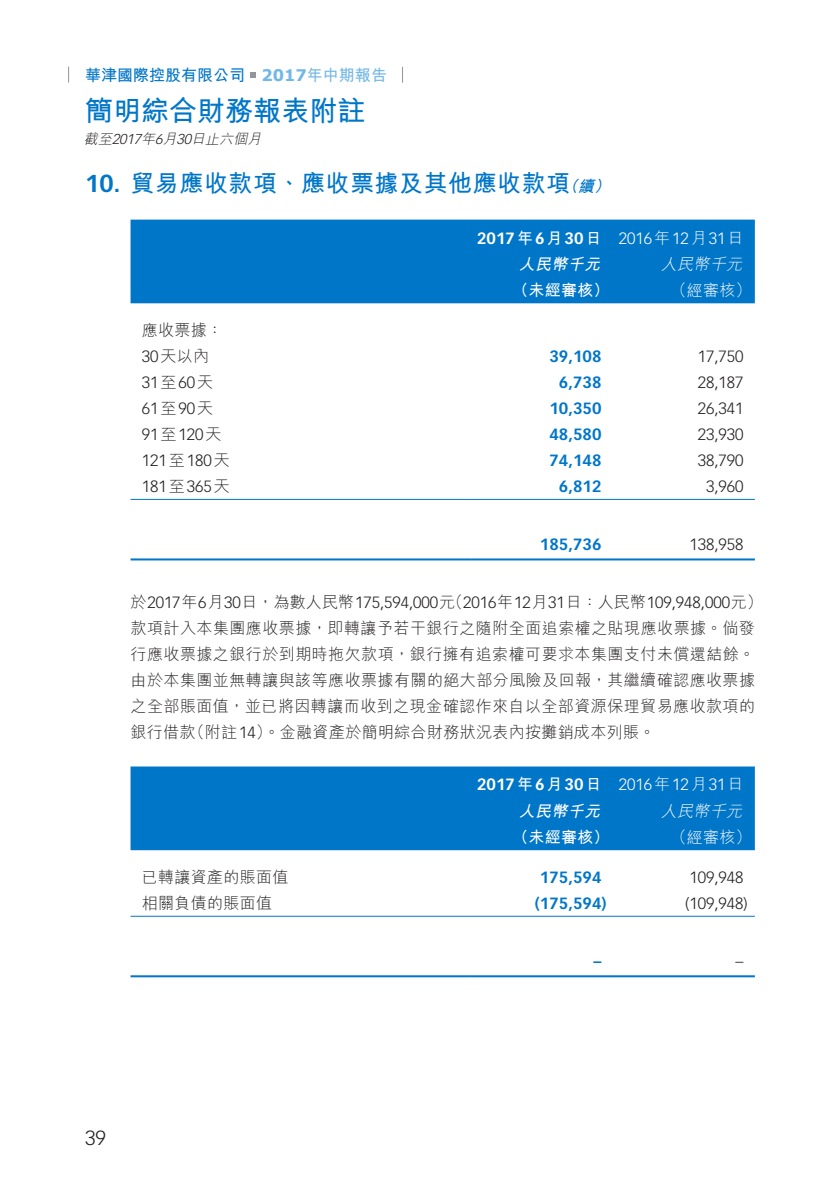
<style>
.page{position:relative;width:840px;height:1191px;background:#fff}
.page>*{position:absolute;margin:0;border:0;box-sizing:border-box;transform-origin:0 0}
.t1{font:700 28px "M Hei HK";color:#0076c8}
.t2{font:700 24px "M Hei HK";letter-spacing:.02em;color:#0076c8}
.t3{font:300 20px "Vectora LT Std";color:#231f20}
.t4{font:300 16px "M Hei HK";letter-spacing:.03em;color:#231f20}
.t5{font:300 16px "Vectora LT Std";color:#231f20}
.t6{font:700 16px "Vectora LT Std";color:#0076c8}
.t7{font:300 16px "Vectora LT Std";color:#fff}
.t8{font:700 16px "Vectora LT Std";color:#fff}
.t9{font:700 16px "M Hei HK";letter-spacing:.02em;color:#fff}
.t10{font:700 16px "M Hei HK";color:#0076c8}
.t11{font:italic 300 16px "M Hei HK";color:#fff}
.t12{font:italic 700 16px "M Hei HK";color:#fff}
.t13{font:300 16px "M Hei HK";letter-spacing:.02em;color:#fff}
.t14{font:700 16px "M Hei HK";color:#73b8e5}
.t15{font:italic 700 16px "M Hei HK";color:#0076c8}
.t16{font:italic 300 14px "M Hei HK";color:#231f20}
.t17{font:italic 300 14px "Vectora LT Std";color:#231f20}
.s1{font-family:"Verdana"}
.s2{font-family:"Vectora LT Std"}
.s3{font-family:"M Hei HK"}
</style>
<div class="page">
<svg style="left:402px;top:67px;width:1px;height:16px"></svg>
<svg style="left:251px;top:73px;width:5px;height:5px"></svg>
<svg style="left:68px;top:67px;width:1px;height:15px"></svg>
<div style="left:130px;top:220px;width:624px;height:83px;background:#0076c8"></div>
<hr style="left:130px;top:499px;width:341px;height:1px;background:#0076c8">
<hr style="left:471px;top:499px;width:141px;height:1px;background:#0076c8">
<hr style="left:612px;top:499px;width:142px;height:1px;background:#0076c8">
<hr style="left:130px;top:558px;width:341px;height:2px;background:#0076c8">
<hr style="left:471px;top:558px;width:141px;height:2px;background:#0076c8">
<hr style="left:612px;top:558px;width:142px;height:2px;background:#0076c8">
<div style="left:130px;top:766px;width:624px;height:84px;background:#0076c8"></div>
<hr style="left:130px;top:915px;width:341px;height:1px;background:#0076c8">
<hr style="left:471px;top:915px;width:141px;height:1px;background:#0076c8">
<hr style="left:612px;top:915px;width:142px;height:1px;background:#0076c8">
<hr style="left:130px;top:975px;width:341px;height:2px;background:#0076c8">
<hr style="left:471px;top:975px;width:141px;height:2px;background:#0076c8">
<hr style="left:612px;top:975px;width:142px;height:2px;background:#0076c8">
<p class="t10" style="left:85px;top:63px;width:161px">華津國際控股有限公司</p>
<h1 class="t1" style="left:85px;top:91px;width:281px">簡明綜合財務報表附註</h1>
<p class="t16" style="left:191px;top:131px;width:74px">日止六個月</p>
<p class="t14" style="left:261px;top:63px;width:127px"><span class="s1">2017</span>年中期報告</p>
<p class="t16" style="left:141px;top:131px;width:18px">年</p>
<p class="t16" style="left:84px;top:131px;width:32px">截至</p>
<p class="t16" style="left:155px;top:131px;width:26px">月<span class="s2">6</span></p>
<p class="t17" style="left:112px;top:131px;width:34px">2017</p>
<p class="t17" style="left:176px;top:131px;width:20px">30</p>
<h2 class="t2" style="left:85px;top:165px;width:486px"><span class="s2">10.</span> 貿易應收款項、應收票據及其他應收款項</h2>
<p class="t15" style="left:562px;top:174px;width:22px">（</p>
<p class="t15" style="left:594px;top:174px;width:22px">(</p>
<p class="t15" style="left:578px;top:174px;width:22px">續</p>
<p class="t8" style="left:477px;top:228px;width:126px">2017<span class="s3">年</span>6<span class="s3">月</span>30<span class="s3">日</span></p>
<p class="t7" style="left:618px;top:229px;width:126px">2016<span class="s3">年</span>12<span class="s3">月</span>31<span class="s3">日</span></p>
<p class="t12" style="left:518px;top:252px;width:87px">人民幣千元</p>
<p class="t11" style="left:660px;top:255px;width:86px">人民幣千元</p>
<p class="t9" style="left:512px;top:278px;width:98px">（未經審核）</p>
<p class="t13" style="left:670px;top:281px;width:82px">（經審核(</p>
<p class="t4" style="left:142px;top:322px;width:82px">應收票據：</p>
<p class="t4" style="left:142px;top:348px;width:69px"><span class="s2">30</span>天以內</p>
<p class="t6" style="left:549px;top:346px;width:54px">39,108</p>
<p class="t5" style="left:697px;top:347px;width:47px">17,750</p>
<p class="t5" style="left:142px;top:373px;width:73px">31<span class="s3">至</span>60<span class="s3">天</span></p>
<p class="t6" style="left:558px;top:372px;width:44px">6,738</p>
<p class="t5" style="left:697px;top:373px;width:47px">28,187</p>
<p class="t5" style="left:142px;top:399px;width:73px">61<span class="s3">至</span>90<span class="s3">天</span></p>
<p class="t6" style="left:549px;top:398px;width:54px">10,350</p>
<p class="t5" style="left:697px;top:399px;width:47px">26,341</p>
<p class="t5" style="left:142px;top:425px;width:81px">91<span class="s3">至</span>120<span class="s3">天</span></p>
<p class="t6" style="left:549px;top:424px;width:54px">48,580</p>
<p class="t5" style="left:697px;top:425px;width:47px">23,930</p>
<p class="t5" style="left:142px;top:451px;width:89px">121<span class="s3">至</span>180<span class="s3">天</span></p>
<p class="t6" style="left:549px;top:450px;width:54px">74,148</p>
<p class="t5" style="left:697px;top:451px;width:47px">38,790</p>
<p class="t5" style="left:142px;top:477px;width:89px">181<span class="s3">至</span>365<span class="s3">天</span></p>
<p class="t6" style="left:558px;top:476px;width:44px">6,812</p>
<p class="t5" style="left:705px;top:477px;width:39px">3,960</p>
<p class="t6" style="left:539px;top:534px;width:63px">185,736</p>
<p class="t5" style="left:689px;top:535px;width:56px">138,958</p>
<p class="t5" style="left:130px;top:593px;width:633px"><span class="s3">於</span>2017<span class="s3">年 月</span>6 30<span class="s3">日，為數人民幣</span>175,594,000 <span class="s3">（元</span> 2016<span class="s3">年</span>12<span class="s3">月</span>31<span class="s3">日：人民幣</span>109,948,000<span class="s3">元(</span></p>
<p class="t4" style="left:130px;top:620px;width:625px">款項計入本集團應收票據，即轉讓予若干銀行之隨附全面追索權之貼現應收票據。倘發</p>
<p class="t4" style="left:130px;top:646px;width:625px">行應收票據之銀行於到期時拖欠款項，銀行擁有追索權可要求本集團支付未償還結餘。</p>
<p class="t4" style="left:130px;top:672px;width:625px">由於本集團並無轉讓與該等應收票據有關的絕大部分風險及回報，其繼續確認應收票據</p>
<p class="t4" style="left:130px;top:698px;width:625px">之全部賬面值，並已將因轉讓而收到之現金確認作來自以全部資源保理貿易應收款項的</p>
<p class="t4" style="left:189px;top:724px;width:467px">（附註<span class="s2">14</span>）。金融資產於簡明綜合財務狀況表內按攤銷成本列賬。</p>
<p class="t4" style="left:130px;top:724px;width:66px">銀行借款</p>
<p class="t4" style="left:142px;top:868px;width:148px">已轉讓資產的賬面值</p>
<p class="t4" style="left:142px;top:894px;width:132px">相關負債的賬面值</p>
<p class="t3" style="left:85px;top:1126px;width:22px">39</p>
<p class="t8" style="left:477px;top:775px;width:126px">2017<span class="s3">年</span>6<span class="s3">月</span>30<span class="s3">日</span></p>
<p class="t7" style="left:618px;top:775px;width:126px">2016<span class="s3">年</span>12<span class="s3">月</span>31<span class="s3">日</span></p>
<p class="t12" style="left:518px;top:799px;width:87px">人民幣千元</p>
<p class="t11" style="left:660px;top:802px;width:86px">人民幣千元</p>
<p class="t9" style="left:512px;top:825px;width:98px">（未經審核）</p>
<p class="t13" style="left:670px;top:828px;width:82px">（經審核(</p>
<p class="t6" style="left:539px;top:867px;width:63px">175,594</p>
<p class="t5" style="left:689px;top:867px;width:56px">109,948</p>
<p class="t6" style="left:534px;top:893px;width:73px">)175,594(</p>
<p class="t5" style="left:684px;top:893px;width:64px">)109,948(</p>
<p class="t6" style="left:593px;top:951px;width:9px">–</p>
<p class="t5" style="left:735px;top:951px;width:9px">–</p>
</div>
